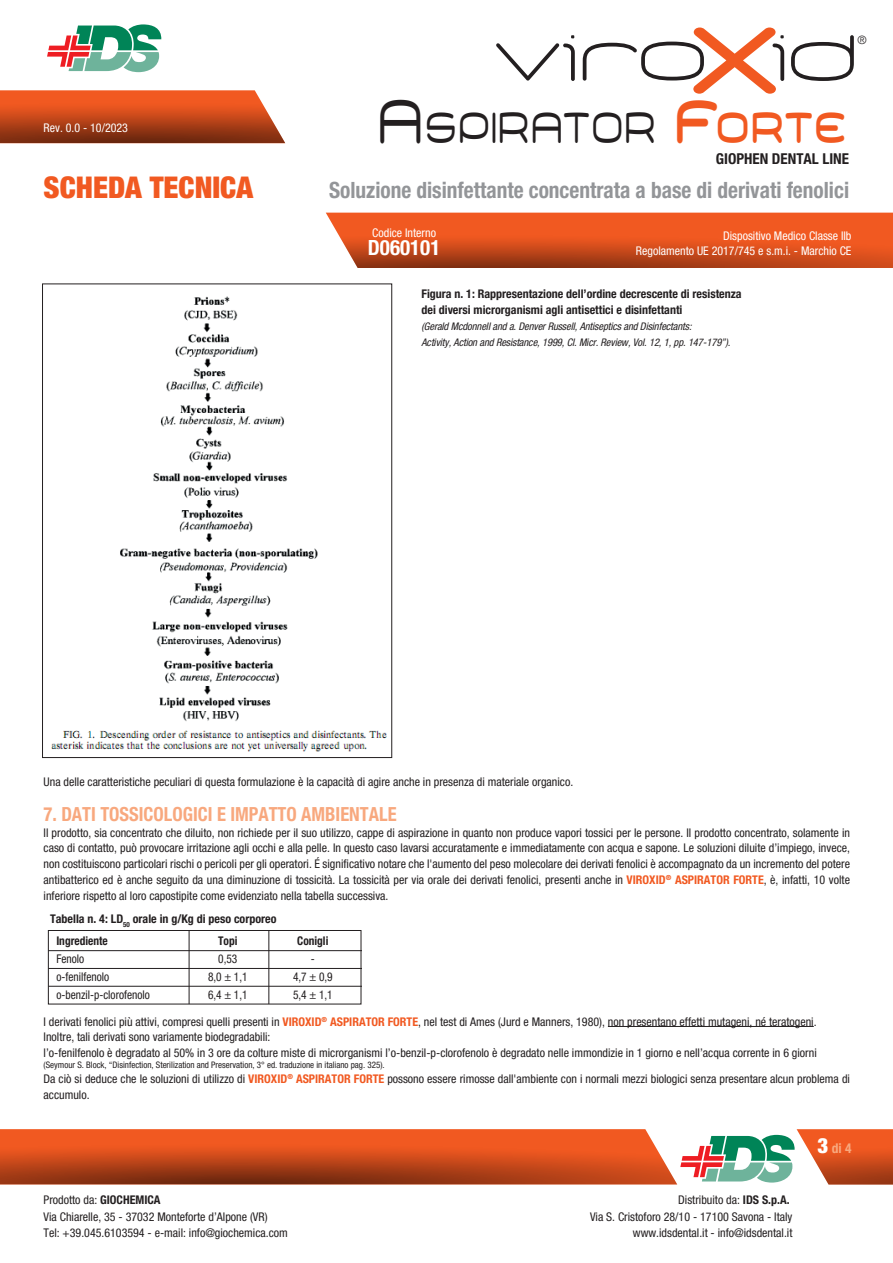
<style>
.page{position:relative;width:893px;height:1263px;background:#fff}
.page>*{position:absolute;margin:0;border:0;box-sizing:border-box;transform-origin:0 0}
.t1{font:64.05px "Equaliser";letter-spacing:.005em;color:#231f20}
.t2{font:700 43.5px "Equaliser";letter-spacing:.1em;color:#231f20;scale:.63 1}
.t3{font:30px "Helvetica Neue LT 97 Blk Cn";color:#f15921}
.t4{font:22.5px "Helvetica Neue LT 77 Bd Cn";color:#939598;scale:.95 1}
.t5{font:21px "Helvetica Neue LT 77 Bd Cn";color:#fff}
.t6{font:19.5px "Helvetica Neue LT 77 Bd Cn";color:#f8a87e;scale:.95 1}
.t7{font:15px "Helvetica Neue LT 77 Bd Cn";color:#231f20}
.t8{font:13.5px "Helvetica Neue LT 77 Bd Cn";color:#f8a87e}
.t9{font:12px/15.8px "Helvetica Neue LT 57 Cn";color:#231f20}
.t10{font:12px/15.8px "Helvetica Neue LT 77 Bd Cn";color:#231f20}
.t11{font:12px/14.4px "Helvetica Neue LT 57 Cn";color:#fff;text-align:right}
.t12{font:12px "Helvetica Neue LT 57 Cn";color:#231f20;scale:.95 1}
.t13{font:12px "Helvetica Neue LT 77 Bd Cn";color:#231f20;scale:.95 1}
.t14{font:11.55px "Helvetica Neue LT 45 Lt";color:#231f20}
.t15{font:10.5px/15.8px "Helvetica Neue LT 57 Cn Obl";letter-spacing:-.01em;color:#231f20}
.t16{font:9px "Helvetica Neue LT 57 Cn";color:#231f20}
.s1{font-size:62.1px}
.s2{font-weight:900;font-size:62.1px;color:#f15921}
.s3{font-weight:900;color:#f15921}
.s4{font-family:"Helvetica Neue LT 77 Bd Cn";color:#f15921}
.s5{font-family:"Myriad Pro"}
.s6{font-family:"Helvetica Neue LT 77 Bd Cn"}
.s7{font-family:"Helvetica Neue LT 97 Blk Cn";font-size:21px;color:#fff}
</style>
<div class="page">
<svg style="left:47px;top:24px;width:115px;height:48px"></svg>
<svg style="left:0;top:90px;width:285px;height:53px;background:#c24f26"></svg>
<svg style="left:326px;top:213px;width:567px;height:55px;background:#da5524"></svg>
<svg style="left:0;top:1129px;width:893px;height:55px;background:#ca6238"></svg>
<svg style="left:693px;top:28px;width:83px;height:66px"></svg>
<hr style="left:608px;top:1026px;width:206px;height:1px;background:#231f20">
<img style="left:51px;top:296px;width:336px;height:456px">
<div style="left:48px;top:930px;width:313px;height:74px;border:1px solid #231f20"></div>
<hr style="left:269px;top:930px;width:1px;height:74px;background:#231f20">
<hr style="left:189px;top:930px;width:1px;height:74px;background:#231f20">
<hr style="left:48px;top:986px;width:314px;height:1px;background:#231f20">
<hr style="left:48px;top:968px;width:314px;height:1px;background:#231f20">
<hr style="left:48px;top:950px;width:314px;height:1px;background:#231f20">
<p class="t11" style="left:44px;top:120px;width:86px">Rev. 0.0 - 10/2023</p>
<h3 class="t3" style="left:44px;top:169px;width:211px">SCHEDA TECNICA</h3>
<h1 class="t1" style="left:494px;top:30px;width:363px">viro id</h1>
<p class="t14" style="left:857px;top:33px;width:11px">®</p>
<h2 class="t2" style="left:379px;top:108px;width:743px"><span class="s1">A</span>SPIRATOR <span class="s2">F</span><span class="s3">ORTE</span></h2>
<h3 class="t4" style="left:329px;top:177px;width:549px">Soluzione disinfettante concentrata a base di derivati fenolici</h3>
<p class="t7" style="left:716px;top:150px;width:135px">GIOPHEN DENTAL LINE</p>
<p class="t11" style="left:372px;top:226px;width:65px">Codice Interno</p>
<h3 class="t5" style="left:368px;top:235px;width:74px">D060101</h3>
<p class="t10" style="left:421px;top:286px;width:322px">Figura n. 1: Rappresentazione dell’ordine decrescente di resistenza dei diversi microrganismi agli antisettici e disinfettanti</p>
<p class="t15" style="left:421px;top:318px;width:310px">(Gerald Mcdonnell and a. Denver Russell, Antiseptics and Disinfectants:<br>Activity, Action and Resistance, 1999, Cl. Micr. Review, Vol. 12, 1, pp. 147-179”).</p>
<p class="t11" style="left:636px;top:229px;width:217px">Dispositivo Medico Classe IIb<br>Regolamento UE 2017/745 e s.m.i. - Marchio CE</p>
<p class="t9" style="left:44px;top:774px;width:531px">Una delle caratteristiche peculiari di questa formulazione è la capacità di agire anche in presenza di materiale organico.</p>
<h3 class="t6" style="left:44px;top:802px;width:373px">7. DATI TOSSICOLOGICI E IMPATTO AMBIENTALE</h3>
<p class="t9" style="left:44px;top:824px;width:808px;text-align:justify">Il prodotto, sia concentrato che diluito, non richiede per il suo utilizzo, cappe di aspirazione in quanto non produce vapori tossici per le persone. Il prodotto concentrato, solamente in caso di contatto, può provocare irritazione agli occhi e alla pelle. In questo caso lavarsi accuratamente e immediatamente con acqua e sapone. Le soluzioni diluite d’impiego, invece, non costituiscono particolari rischi o pericoli per gli operatori. É significativo notare che l'aumento del peso molecolare dei derivati fenolici è accompagnato da un incremento del potere antibatterico ed è anche seguito da una diminuzione di tossicità. La tossicità per via orale dei derivati fenolici, presenti anche in <span class="s4">VIROXID</span><sup>®</sup> <span class="s4">ASPIRATOR FORTE</span>, è, infatti, 10 volte inferiore rispetto al loro capostipite come evidenziato nella tabella successiva.</p>
<p class="t10" style="left:50px;top:911px;width:228px">Tabella n. 4: LD<sub>50</sub> orale in g/Kg di peso corporeo</p>
<p class="t13" style="left:56px;top:933px;width:56px">Ingrediente</p>
<p class="t13" style="left:218px;top:933px;width:22px">Topi</p>
<p class="t13" style="left:297px;top:933px;width:34px">Conigli</p>
<p class="t12" style="left:56px;top:952px;width:31px">Fenolo</p>
<p class="t12" style="left:218px;top:952px;width:22px">0,53</p>
<p class="t12" style="left:311px;top:952px;width:6px">-</p>
<p class="t12" style="left:56px;top:970px;width:57px">o-fenilfenolo</p>
<p class="t12" style="left:208px;top:970px;width:43px">8,0 <span class="s5">±</span> 1,1</p>
<p class="t12" style="left:293px;top:970px;width:43px">4,7 <span class="s5">±</span> 0,9</p>
<p class="t12" style="left:56px;top:988px;width:100px">o-benzil-p-clorofenolo</p>
<p class="t12" style="left:208px;top:988px;width:43px">6,4 <span class="s5">±</span> 1,1</p>
<p class="t12" style="left:293px;top:988px;width:43px">5,4 <span class="s5">±</span> 1,1</p>
<p class="t9" style="left:44px;top:1013px;width:775px">I derivati fenolici più attivi, compresi quelli presenti in <span class="s4">VIROXID</span><sup>®</sup> <span class="s4">ASPIRATOR FORTE</span>, nel test di Ames (Jurd e Manners, 1980), non presentano effetti mutageni, né teratogeni.<br>Inoltre, tali derivati sono variamente biodegradabili:<br>l’o-fenilfenolo è degradato al 50% in 3 ore da colture miste di microrganismi l’o-benzil-p-clorofenolo è degradato nelle immondizie in 1 giorno e nell’acqua corrente in 6 giorni</p>
<p class="t16" style="left:44px;top:1059px;width:343px">(Seymour S. Block, “Disinfection, Sterilization and Preservation, 3° ed. traduzione in italiano pag. 325).</p>
<p class="t9" style="left:44px;top:1071px;width:808px">Da ciò si deduce che le soluzioni di utilizzo di <span class="s4">VIROXID</span><sup>®</sup> <span class="s4">ASPIRATOR FORTE</span> possono essere rimosse dall'ambiente con i normali mezzi biologici senza presentare alcun problema di accumulo.</p>
<p class="t9" style="left:44px;top:1191px;width:246px;line-height:16.5px">Prodotto da: <span class="s6">GIOCHEMICA<br></span>Via Chiarelle, 35 - 37032 Monteforte d’Alpone (VR)<br>Tel: +39.045.6103594 - e-mail: info@giochemica.com</p>
<p class="t9" style="left:590px;top:1191px;width:204px;line-height:16.5px;text-align:right">Distribuito da: <span class="s6">IDS S.p.A.<br></span>Via S. Cristoforo 28/10 - 17100 Savona - Italy www.idsdental.it - info@idsdental.it</p>
<p class="t8" style="left:818px;top:1140px;width:35px"><span class="s7">3</span> di 4</p>
</div>
